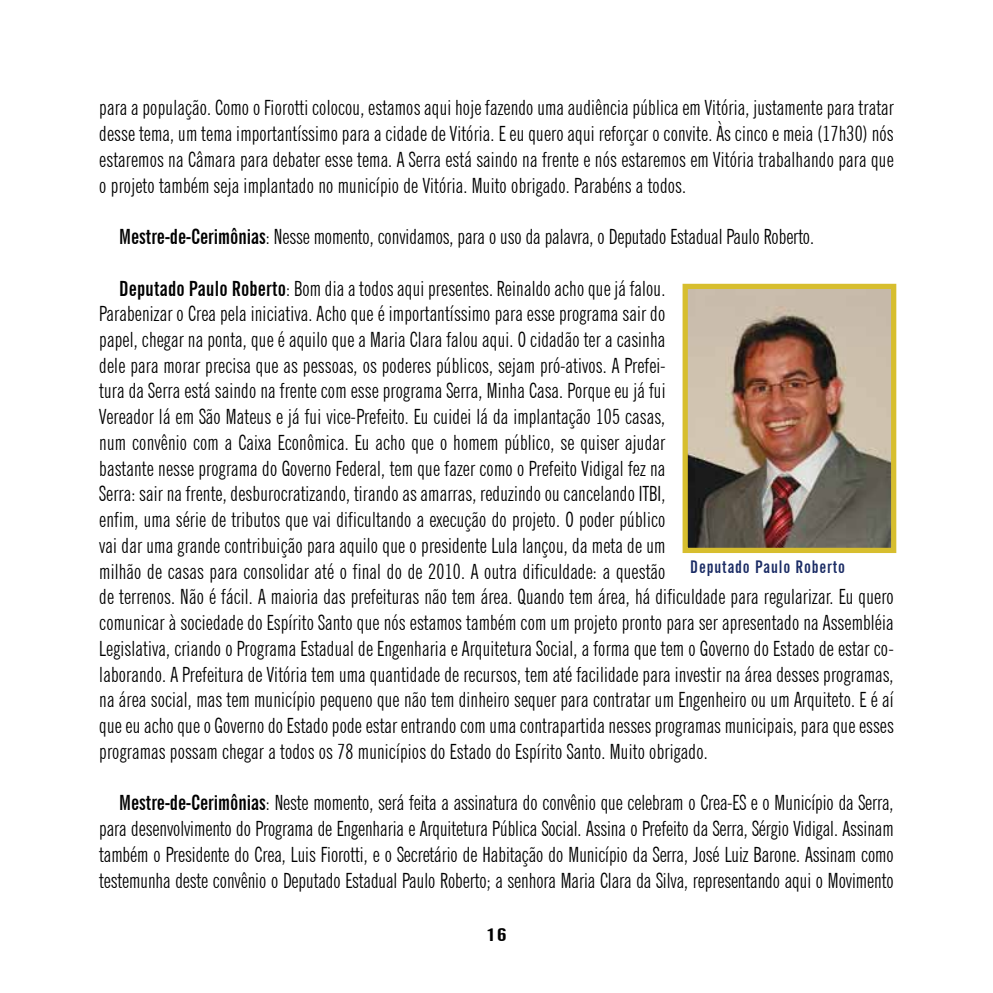
<style>
.page{position:relative;width:993px;height:993px;background:#fff}
.page>*{position:absolute;margin:0;border:0;box-sizing:border-box;transform-origin:0 0}
.t1{font:extra-condensed 21px/25.7px "News Gothic BT";letter-spacing:.01em;color:#000;text-align:justify}
.t2{font:700 extra-condensed 17.5px "News Gothic BT";letter-spacing:.05em;color:#1b2c65}
.t3{font:700 extra-condensed 17.5px "News Gothic BT";color:#000;scale:1.5 1}
.s1{font-weight:700}
</style>
<div class="page">
<img style="left:688px;top:290px;width:202px;height:257px">
<div style="left:682px;top:284px;width:214px;height:269px;border:5px solid #d7be2e"></div>
<p class="t1" style="left:99px;top:95px;width:795px">para a população. Como o Fiorotti colocou, estamos aqui hoje fazendo uma audiência pública em Vitória, justamente para tratar desse tema, um tema importantíssimo para a cidade de Vitória. E eu quero aqui reforçar o convite. Às cinco e meia (17h30) nós estaremos na Câmara para debater esse tema. A Serra está saindo na frente e nós estaremos em Vitória trabalhando para que o projeto também seja implantado no município de Vitória. Muito obrigado. Parabéns a todos.</p>
<p class="t1" style="left:119px;top:223px;width:696px"><span class="s1">Mestre-de-Cerimônias</span>: Nesse momento, convidamos, para o uso da palavra, o Deputado Estadual Paulo Roberto.</p>
<p class="t1" style="left:99px;top:275px;width:795px;text-align:left;text-indent:20px"><span class="s1">Deputado Paulo Roberto</span>: Bom dia a todos aqui presentes. Reinaldo acho que já falou.<br>Parabenizar o Crea pela iniciativa. Acho que é importantíssimo para esse programa sair do<br>papel, chegar na ponta, que é aquilo que a Maria Clara falou aqui. O cidadão ter a casinha<br>dele para morar precisa que as pessoas, os poderes públicos, sejam pró-ativos. A Prefei-<br>tura da Serra está saindo na frente com esse programa Serra, Minha Casa. Porque eu já fui<br>Vereador lá em São Mateus e já fui vice-Prefeito. Eu cuidei lá da implantação 105 casas,<br>num convênio com a Caixa Econômica. Eu acho que o homem público, se quiser ajudar<br>bastante nesse programa do Governo Federal, tem que fazer como o Prefeito Vidigal fez na<br>Serra: sair na frente, desburocratizando, tirando as amarras, reduzindo ou cancelando ITBI,<br>enfim, uma série de tributos que vai dificultando a execução do projeto. O poder público<br>vai dar uma grande contribuição para aquilo que o presidente Lula lançou, da meta de um<br>milhão de casas para consolidar até o final do de 2010. A outra dificuldade: a questão<br>de terrenos. Não é fácil. A maioria das prefeituras não tem área. Quando tem área, há dificuldade para regularizar. Eu quero comunicar à sociedade do Espírito Santo que nós estamos também com um projeto pronto para ser apresentado na Assembléia Legislativa, criando o Programa Estadual de Engenharia e Arquitetura Social, a forma que tem o Governo do Estado de estar co&shy;laborando. A Prefeitura de Vitória tem uma quantidade de recursos, tem até facilidade para investir na área desses programas, na área social, mas tem município pequeno que não tem dinheiro sequer para contratar um Engenheiro ou um Arquiteto. E é aí que eu acho que o Governo do Estado pode estar entrando com uma contrapartida nesses programas municipais, para que esses programas possam chegar a todos os 78 municípios do Estado do Espírito Santo. Muito obrigado.</p>
<p class="t1" style="left:99px;top:789px;width:795px;text-indent:20px"><span class="s1">Mestre-de-Cerimônias</span>: Neste momento, será feita a assinatura do convênio que celebram o Crea-ES e o Município da Serra, para desenvolvimento do Programa de Engenharia e Arquitetura Pública Social. Assina o Prefeito da Serra, Sérgio Vidigal. Assinam também o Presidente do Crea, Luis Fiorotti, e o Secretário de Habitação do Município da Serra, José Luiz Barone. Assinam como testemunha deste convênio o Deputado Estadual Paulo Roberto; a senhora Maria Clara da Silva, representando aqui o Movimento</p>
<p class="t2" style="left:690px;top:555px;width:156px">Deputado Paulo Roberto</p>
<p class="t3" style="left:486px;top:923px;width:15px">16</p>
</div>
